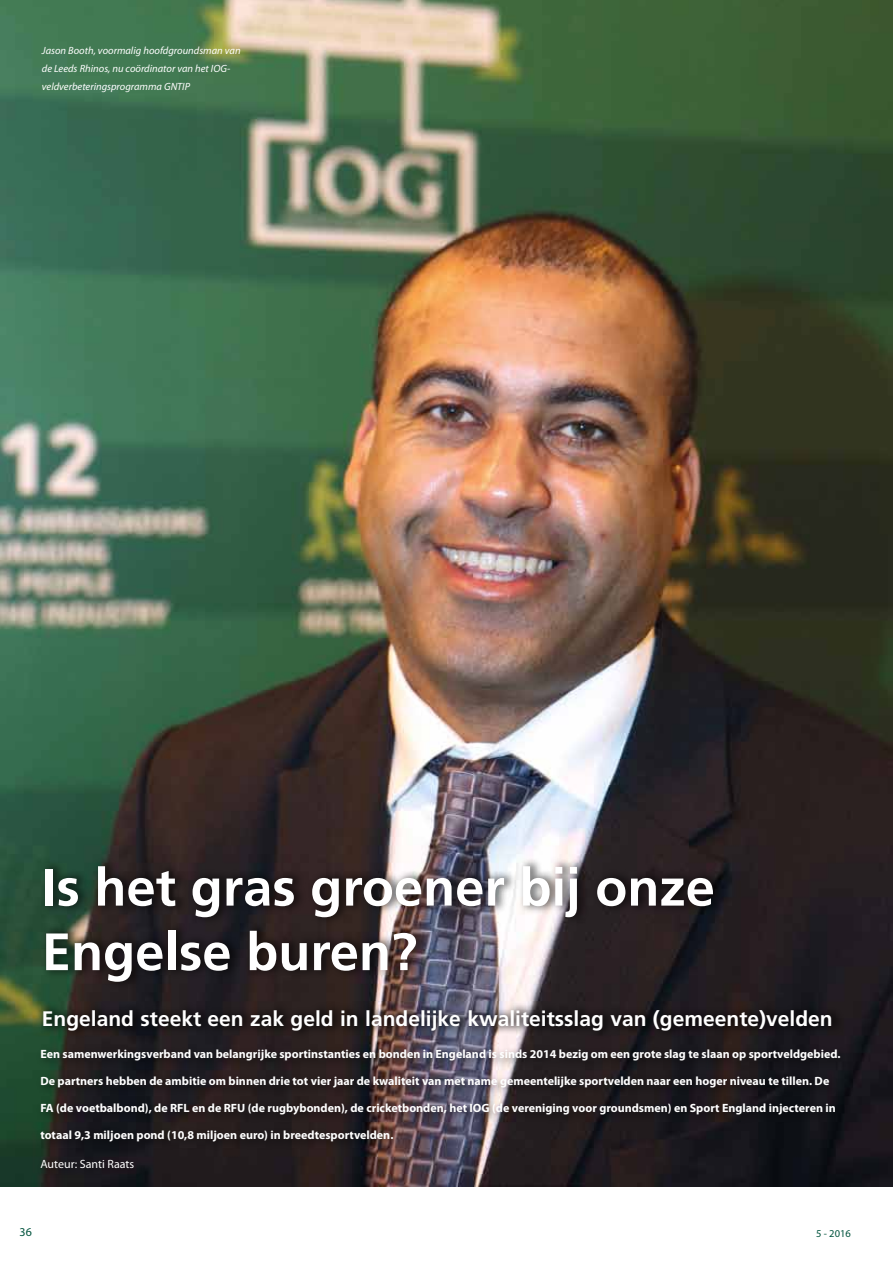
<style>
.page{position:relative;width:893px;height:1263px;background:#fff}
.page>*{position:absolute;margin:0;border:0;box-sizing:border-box;transform-origin:0 0}
.t1{font:700 52.5px/64.5px "Frutiger";color:#fff}
.t2{font:700 21px "Frutiger";color:#fff}
.t3{font:700 12px "Myriad Pro";color:#fff}
.t4{font:12px "Myriad Pro";color:#fff}
.t5{font:12px "Myriad Pro";color:#00533d}
.t6{font:italic 10.5px/18px "Myriad Pro";color:#fff}
.t7{font:10.5px "Myriad Pro";color:#00533d}
</style>
<div class="page">
<img style="left:0;top:0;width:893px;height:1186px">
<div style="left:41px;top:857px;width:685px;height:133px;background:#000;opacity:.5"></div>
<div style="left:38px;top:1001px;width:807px;height:38px;background:#000;opacity:.5"></div>
<div style="left:36px;top:1044px;width:815px;height:135px;background:#000;opacity:.5"></div>
<p class="t6" style="left:42px;top:41px;width:200px">Jason Booth, voormalig hoofdgroundsman van de Leeds Rhinos, nu coördinator van het IOG&shy;veldverbeteringsprogramma GNTIP</p>
<h1 class="t1" style="left:42px;top:855px;width:674px">Is het gras groener bij onze<br>Engelse buren?</h1>
<h2 class="t2" style="left:42px;top:1006px;width:792px">Engeland steekt een zak geld in landelijke kwaliteitsslag van (gemeente)velden</h2>
<p class="t3" style="left:40px;top:1046px;width:802px">Een samenwerkingsverband van belangrijke sportinstanties en bonden in Engeland is sinds 2014 bezig om een grote slag te slaan op sportveldgebied.</p>
<p class="t3" style="left:40px;top:1073px;width:790px">De partners hebben de ambitie om binnen drie tot vier jaar de kwaliteit van met name gemeentelijke sportvelden naar een hoger niveau te tillen. De</p>
<p class="t3" style="left:40px;top:1100px;width:797px">FA (de voetbalbond), de RFL en de RFU (de rugbybonden), de cricketbonden, het IOG (de vereniging voor groundsmen) en Sport England injecteren in</p>
<p class="t3" style="left:40px;top:1127px;width:355px">totaal 9,3 miljoen pond (10,8 miljoen euro) in breedtesportvelden.</p>
<p class="t4" style="left:40px;top:1156px;width:95px">Auteur: Santi Raats</p>
<p class="t5" style="left:20px;top:1224px;width:14px">36</p>
<p class="t7" style="left:816px;top:1227px;width:36px">5 - 2016</p>
</div>
